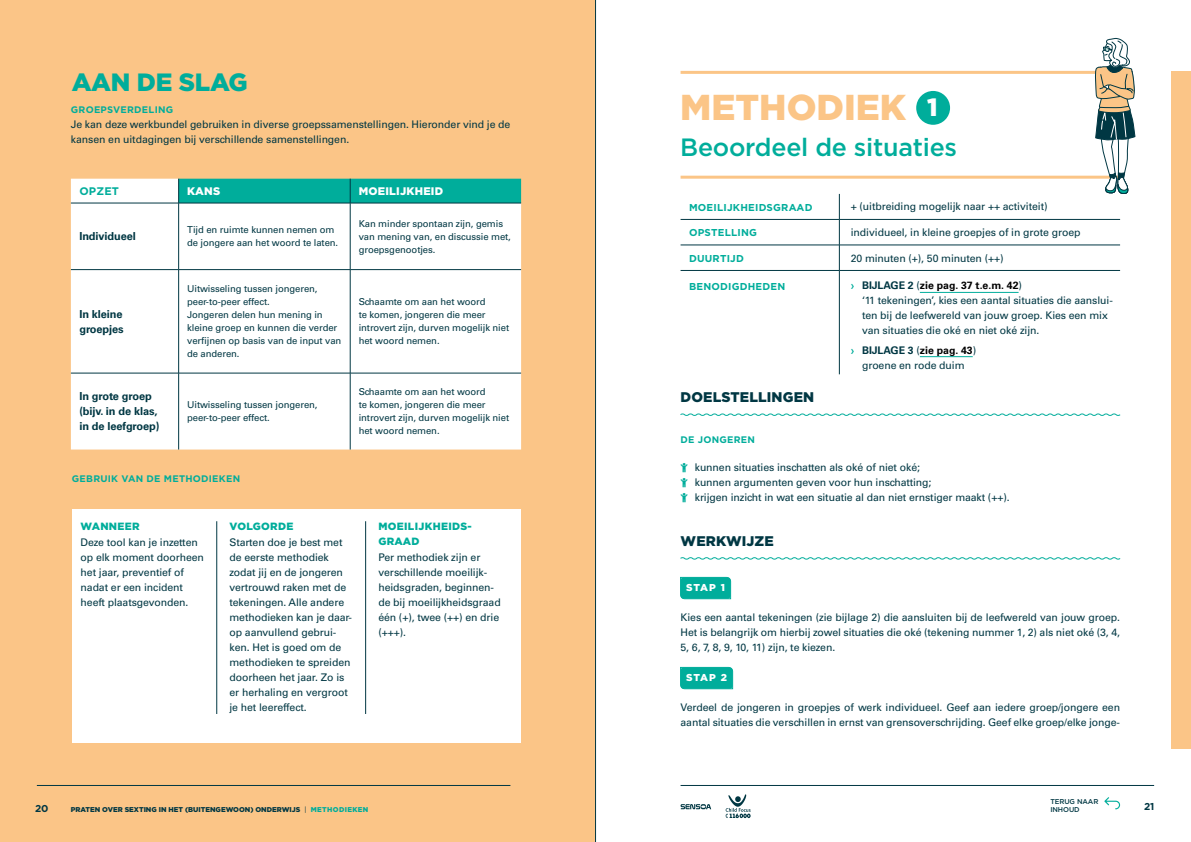
<style>
.page{position:relative;width:1191px;height:842px;background:#fff}
.page>*{position:absolute;margin:0;border:0;box-sizing:border-box;transform-origin:0 0}
.t1{font:900 36px "Gotham HTF";color:#fbc587}
.t2{font:500 25px "Gotham";letter-spacing:-.01em;color:#00ad9b}
.t3{font:900 25px "Gotham";letter-spacing:-.01em;color:#00ad9b}
.t4{font:900 14px "Gotham";letter-spacing:.01em;color:#003743}
.t5{font:700 11px/15px "Univers LT Std";letter-spacing:-.01em;color:#003743}
.t6{font:900 11px "Gotham";letter-spacing:.02em;color:#fff}
.t7{font:700 11px "Gotham";letter-spacing:.02em;color:#00ad9b}
.t8{font:10.5px/15px "Univers LT Std";letter-spacing:-.01em;color:#003743}
.t9{font:900 10.5px/15px "Gotham";letter-spacing:.03em;color:#00ad9b}
.t10{font:700 10px "Gotham";letter-spacing:.02em;color:#00ad9b}
.t11{font:900 10px "Gotham";letter-spacing:.08em;color:#fff}
.t12{font:700 10px "Gotham";color:#003743}
.t13{font:9.5px/13px "Univers LT Std";letter-spacing:-.01em;color:#003743}
.t14{font:700 9.5px "Gotham";letter-spacing:.025em;color:#00ad9b}
.t15{font:900 7px "Gotham";color:#003743}
.t16{font:500 7px "Gotham";letter-spacing:-.01em;color:#003743}
.s1{font-family:"Gotham";font-size:25px;color:#fff}
.s2{font-family:"Whitney";font-weight:600;color:#00ad9b}
.s3{font-weight:700}
.s4{font-weight:700;color:#000}
.s5{font-weight:400}
.s6{color:#00ad9b}
</style>
<div class="page">
<svg style="left:1104px;top:797px;width:16px;height:12px"></svg>
<svg style="left:680px;top:804px;width:31px;height:5px"></svg>
<svg style="left:725px;top:794px;width:25px;height:24px"></svg>
<hr style="left:680px;top:785px;width:474px;height:1px;background:#003743">
<div style="left:1171px;top:71px;width:20px;height:677px;background:#fbc587"></div>
<div style="left:0;top:0;width:595px;height:842px;background:#fbc587"></div>
<div style="left:72px;top:509px;width:449px;height:234px;background:#fff"></div>
<hr style="left:595px;top:0;width:1px;height:842px;background:#003743">
<hr style="left:217px;top:521px;width:1px;height:193px;background:#003743">
<hr style="left:365px;top:521px;width:1px;height:193px;background:#003743">
<div style="left:71px;top:179px;width:450px;height:270px;background:#fff"></div>
<div style="left:178px;top:179px;width:343px;height:24px;background:#00ad9b"></div>
<hr style="left:71px;top:203px;width:108px;height:1px;background:#003743">
<hr style="left:179px;top:203px;width:171px;height:1px;background:#003743">
<hr style="left:178px;top:203px;width:1px;height:66px;background:#003743">
<hr style="left:350px;top:203px;width:171px;height:1px;background:#003743">
<hr style="left:350px;top:203px;width:1px;height:66px;background:#003743">
<hr style="left:71px;top:269px;width:108px;height:1px;background:#003743">
<hr style="left:179px;top:269px;width:171px;height:1px;background:#003743">
<hr style="left:178px;top:270px;width:1px;height:103px;background:#003743">
<hr style="left:350px;top:269px;width:171px;height:1px;background:#003743">
<hr style="left:350px;top:270px;width:1px;height:103px;background:#003743">
<hr style="left:71px;top:373px;width:108px;height:1px;background:#003743">
<hr style="left:179px;top:373px;width:171px;height:1px;background:#003743">
<hr style="left:178px;top:373px;width:1px;height:76px;background:#003743">
<hr style="left:350px;top:373px;width:171px;height:1px;background:#003743">
<hr style="left:350px;top:373px;width:1px;height:76px;background:#003743">
<svg style="left:680px;top:413px;width:440px;height:3px"></svg>
<svg style="left:680px;top:557px;width:440px;height:3px"></svg>
<svg style="left:680px;top:577px;width:51px;height:22px"></svg>
<svg style="left:680px;top:667px;width:53px;height:22px"></svg>
<hr style="left:680px;top:219px;width:159px;height:1px;background:#003743">
<hr style="left:839px;top:219px;width:281px;height:1px;background:#003743">
<hr style="left:680px;top:245px;width:159px;height:1px;background:#003743">
<hr style="left:839px;top:245px;width:281px;height:1px;background:#003743">
<svg style="left:839px;top:194px;width:1px;height:76px"></svg>
<hr style="left:680px;top:270px;width:159px;height:1px;background:#003743">
<hr style="left:839px;top:270px;width:281px;height:1px;background:#003743">
<hr style="left:839px;top:271px;width:1px;height:103px;background:#003743">
<hr style="left:920px;top:292px;width:98px;height:1px;background:#00ad9b">
<hr style="left:920px;top:356px;width:52px;height:1px;background:#00ad9b">
<div style="left:916px;top:91px;width:34px;height:34px;background:#00ad9b;border-radius:50%"></div>
<hr style="left:680px;top:176px;width:440px;height:3px;background:#fbc587">
<hr style="left:680px;top:71px;width:440px;height:3px;background:#fbc587">
<svg style="left:1093px;top:38px;width:42px;height:156px"></svg>
<hr style="left:37px;top:785px;width:473px;height:1px;background:#003743">
<h2 class="t3" style="left:72px;top:65px;width:177px">AAN DE SLAG</h2>
<p class="t14" style="left:71px;top:104px;width:104px">GROEPSVERDELING</p>
<p class="t8" style="left:71px;top:117px;width:441px">Je kan deze werkbundel gebruiken in diverse groepssamenstellingen. Hieronder vind je de kansen en uitdagingen bij verschillende samenstellingen.</p>
<p class="t7" style="left:79px;top:184px;width:41px">OPZET</p>
<p class="t6" style="left:187px;top:184px;width:35px">KANS</p>
<p class="t6" style="left:359px;top:184px;width:86px">MOEILIJKHEID</p>
<p class="t5" style="left:79px;top:229px;width:58px">Individueel</p>
<p class="t13" style="left:187px;top:223px;width:153px">Tijd en ruimte kunnen nemen om de jongere aan het woord te laten.</p>
<p class="t13" style="left:359px;top:217px;width:154px">Kan minder spontaan zijn, gemis van mening van, en discussie met, groepsgenootjes.</p>
<p class="t5" style="left:79px;top:307px;width:46px">In kleine groepjes</p>
<p class="t13" style="left:187px;top:282px;width:156px">Uitwisseling tussen jongeren, peer-to-peer effect.<br>Jongeren delen hun mening in kleine groep en kunnen die verder verfijnen op basis van de input van de anderen.</p>
<p class="t5" style="left:79px;top:389px;width:81px">In grote groep (bijv. in de klas, in de leefgroep)</p>
<p class="t13" style="left:187px;top:398px;width:132px">Uitwisseling tussen jongeren, peer-to-peer effect.</p>
<p class="t14" style="left:72px;top:472px;width:170px">GEBRUIK VAN DE METHODIEKEN</p>
<p class="t13" style="left:359px;top:295px;width:152px">Schaamte om aan het woord<br>te komen, jongeren die meer introvert zijn, durven mogelijk niet het woord nemen.</p>
<p class="t13" style="left:359px;top:385px;width:152px">Schaamte om aan het woord<br>te komen, jongeren die meer introvert zijn, durven mogelijk niet het woord nemen.</p>
<p class="t9" style="left:81px;top:518px;width:61px">WANNEER</p>
<p class="t8" style="left:81px;top:535px;width:125px">Deze tool kan je inzetten op elk moment doorheen het jaar, preventief of nadat er een incident heeft plaatsgevonden.</p>
<p class="t9" style="left:229px;top:518px;width:65px">VOLGORDE</p>
<p class="t8" style="left:229px;top:535px;width:124px">Starten doe je best met de eerste methodiek zodat jij en de jongeren vertrouwd raken met de tekeningen. Alle andere methodieken kan je daar&shy;op aanvullend gebrui&shy;ken. Het is goed om de methodieken te spreiden doorheen het jaar. Zo is er herhaling en vergroot je het leereffect.</p>
<p class="t9" style="left:378px;top:518px;width:95px">MOEILIJKHEIDS-<br>GRAAD</p>
<p class="t8" style="left:378px;top:550px;width:124px">Per methodiek zijn er verschillende moeilijk&shy;heidsgraden, beginnen&shy;de bij moeilijkheidsgraad één (+), twee (++) en drie (+++).</p>
<h1 class="t1" style="left:680px;top:86px;width:259px">METHODIEK <span class="s1">1</span></h1>
<h2 class="t2" style="left:680px;top:131px;width:278px">Beoordeel de situaties</h2>
<p class="t10" style="left:689px;top:200px;width:125px">MOEILIJKHEIDSGRAAD</p>
<p class="t8" style="left:850px;top:199px;width:198px">+ (uitbreiding mogelijk naar ++ activiteit)</p>
<p class="t10" style="left:689px;top:226px;width:69px">OPSTELLING</p>
<p class="t8" style="left:850px;top:225px;width:231px">individueel, in kleine groepjes of in grote groep</p>
<p class="t10" style="left:689px;top:252px;width:56px">DUURTIJD</p>
<p class="t8" style="left:850px;top:250px;width:154px">20 minuten (+), 50 minuten (++)</p>
<p class="t10" style="left:689px;top:280px;width:98px">BENODIGDHEDEN</p>
<p class="t8" style="left:862px;top:278px;width:252px;text-indent:-11px"><span class="s2">›</span> <span class="s3">BIJLAGE 2</span> (<span class="s4">zie pag. 37 t.e.m. 42</span>)<br>‘11 tekeningen’, kies een aantal situaties die aanslui&shy;ten bij de leefwereld van jouw groep. Kies een mix van situaties die oké en niet oké zijn.</p>
<p class="t8" style="left:850px;top:342px;width:127px;text-align:center"><span class="s2">›</span> <span class="s3">BIJLAGE 3</span> (<span class="s4">zie pag. 43</span>) groene en rode duim</p>
<h3 class="t4" style="left:680px;top:388px;width:135px">DOELSTELLINGEN</h3>
<p class="t14" style="left:680px;top:433px;width:76px">DE JONGEREN</p>
<p class="t8" style="left:695px;top:460px;width:316px">kunnen situaties inschatten als oké of niet oké;<br>kunnen argumenten geven voor hun inschatting;<br>krijgen inzicht in wat een situatie al dan niet ernstiger maakt (++).</p>
<h3 class="t4" style="left:680px;top:531px;width:95px">WERKWIJZE</h3>
<p class="t11" style="left:686px;top:581px;width:40px">STAP 1</p>
<p class="t8" style="left:680px;top:610px;width:441px;text-align:justify">Kies een aantal tekeningen (zie bijlage 2) die aansluiten bij de leefwereld van jouw groep.<br>Het is belangrijk om hierbij zowel situaties die oké (tekening nummer 1, 2) als niet oké (3, 4, 5, 6, 7, 8, 9, 10, 11) zijn, te kiezen.</p>
<p class="t11" style="left:686px;top:671px;width:42px">STAP 2</p>
<p class="t8" style="left:680px;top:700px;width:441px">Verdeel de jongeren in groepjes of werk individueel. Geef aan iedere groep/jongere een aantal situaties die verschillen in ernst van grensoverschrijding. Geef elke groep/elke jonge-</p>
<p class="t16" style="left:1050px;top:797px;width:50px">TERUG NAAR</p>
<p class="t12" style="left:35px;top:802px;width:15px">20</p>
<p class="t15" style="left:71px;top:805px;width:299px">PRATEN OVER SEXTING IN HET (BUITENGEWOON) ONDERWIJS <span class="s5">|</span> <span class="s6">METHODIEKEN</span></p>
<p class="t16" style="left:1050px;top:805px;width:31px">INHOUD</p>
<p class="t12" style="left:1144px;top:799px;width:12px">21</p>
</div>
